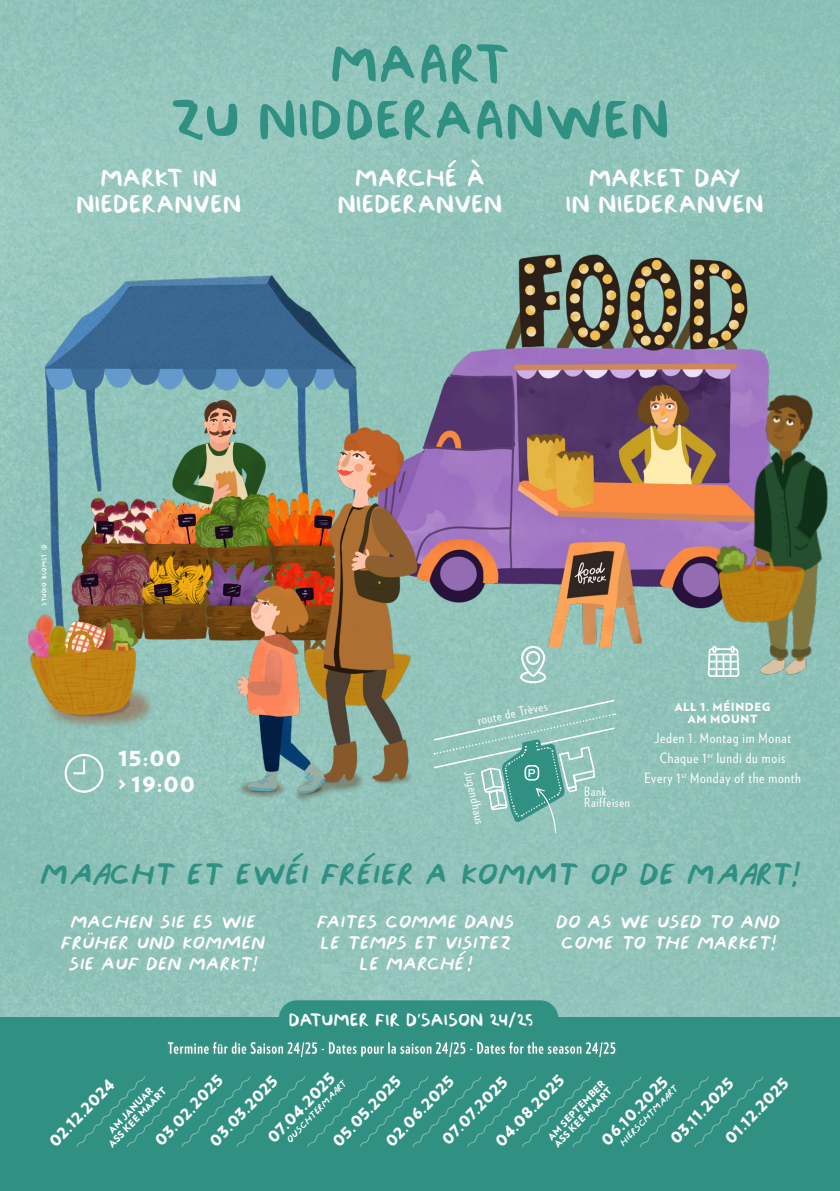
<style>
.page{position:relative;width:840px;height:1191px;background:#fff}
.page>*{position:absolute;margin:0;border:0;box-sizing:border-box;transform-origin:0 0}
.t1{font:70.8px "BROWNNOW ONE";letter-spacing:-.025em;color:#309082}
.t2{font:39.6px "BROWNNOW ONEITALIC";color:#309082}
.t3{font:33.2px "BROWNNOW ONE";letter-spacing:-.025em;color:#fff}
.t4{font:24px/21.2px "BROWNNOW ONEITALIC";color:#fff;text-align:center}
.t5{font:23.8px "BROWNNOW ONE";letter-spacing:-.025em;color:#fff}
.t6{font:900 20.8px "Verlag";letter-spacing:.05em;color:#fff}
.t7{font:900 15.2px "Verlag";color:#fff}
.t8{font:14.2px "Verlag Condensed";letter-spacing:.05em;color:#fff}
.t9{font:12.8px/11.2px "Verlag Condensed";letter-spacing:.05em;color:#fff}
.t10{font:12.4px "BROWNNOW ONEITALIC";color:#fff}
.t11{font:900 11.4px "Verlag";letter-spacing:.05em;color:#fff}
.t12{font:600 11.2px "PP Mori";color:#fff}
.t13{font:900 9.6px "Verlag";color:#fff}
.t14{font:8.4px "BROWNNOW ONE";letter-spacing:.025em;color:#fff}
</style>
<div class="page">
<img style="left:0;top:0;width:839px;height:1017px">
<img style="left:297px;top:96px;width:498px;height:550px">
<img style="left:9px;top:251px;width:435px;height:550px">
<svg style="left:65px;top:754px;width:38px;height:38px"></svg>
<svg style="left:520px;top:646px;width:25px;height:37px"></svg>
<svg style="left:432px;top:698px;width:184px;height:136px;background:#8bc0b8"></svg>
<div style="left:524px;top:765px;width:15px;height:15px;border:2px solid #fff;border-radius:4px"></div>
<img style="left:673px;top:371px;width:166px;height:374px">
<div style="left:0;top:1017px;width:839px;height:174px;background:#309082"></div>
<div style="left:279px;top:1000px;width:279px;height:43px;background:#309082;border-radius:18px"></div>
<svg style="left:76px;top:1076px;width:688px;height:71px"></svg>
<svg style="left:168px;top:1042px;width:447px;height:15px"></svg>
<p class="t1" style="left:328px;top:28px;width:184px">MAART</p>
<p class="t1" style="left:169px;top:84px;width:502px">ZU NIDDERAANWEN</p>
<p class="t3" style="left:354px;top:161px;width:132px">MARCHÉ À</p>
<p class="t3" style="left:337px;top:187px;width:167px">NIEDERANVEN</p>
<p class="t3" style="left:587px;top:161px;width:155px">MARKET DAY</p>
<p class="t3" style="left:565px;top:187px;width:200px">IN NIEDERANVEN</p>
<p class="t3" style="left:100px;top:161px;width:119px">MARKT IN</p>
<p class="t3" style="left:76px;top:187px;width:167px">NIEDERANVEN</p>
<p class="t14" style="left:40px;top:606px;width:63px;rotate:-90deg">STUDIO BLOMST ©</p>
<p class="t6" style="left:118px;top:741px;width:65px">15:00</p>
<p class="t6" style="left:118px;top:767px;width:79px">&gt; 19:00</p>
<p class="t9" style="left:476px;top:714px;width:72px;rotate:-12deg">route de Trèves</p>
<p class="t9" style="left:475px;top:769px;width:56px;rotate:78deg">Jugendhaus</p>
<p class="t12" style="left:527px;top:763px;width:9px">P</p>
<p class="t9" style="left:584px;top:785px;width:47px">Bank<br>Raiffeisen</p>
<p class="t11" style="left:674px;top:697px;width:97px">ALL 1. MÉINDEG</p>
<p class="t11" style="left:687px;top:710px;width:71px">AM MOUNT</p>
<p class="t8" style="left:654px;top:728px;width:138px">Jeden 1. Montag im Monat</p>
<p class="t8" style="left:659px;top:748px;width:127px">Chaque 1<sup>er</sup> lundi du mois</p>
<p class="t8" style="left:644px;top:767px;width:158px">Every 1<sup>st</sup> Monday of the month</p>
<p class="t2" style="left:37px;top:854px;width:761px">MAACHT ET EWÉI FRÉIER A KOMMT OP DE MAART!</p>
<p class="t4" style="left:59px;top:912px;width:206px">MACHEN SIE ES WIE<br>FRÜHER UND KOMMEN<br>SIE AUF DEN MARKT!</p>
<p class="t4" style="left:314px;top:912px;width:199px">FAITES COMME DANS<br>LE TEMPS ET VISITEZ<br>LE MARCHÉ !</p>
<p class="t4" style="left:554px;top:912px;width:226px;text-align:left">DO AS WE USED TO AND<br>COME TO THE MARKET!</p>
<p class="t5" style="left:288px;top:1007px;width:247px">DATUMER FIR D'SAISON 24/25</p>
<p class="t7" style="left:261px;top:1131px;width:91px;rotate:-46deg">07.04.2025</p>
<p class="t7" style="left:379px;top:1135px;width:93px;rotate:-46deg">02.06.2025</p>
<p class="t7" style="left:488px;top:1135px;width:93px;rotate:-46deg">04.08.2025</p>
<p class="t7" style="left:148px;top:1134px;width:92px;rotate:-46deg">03.02.2025</p>
<p class="t7" style="left:326px;top:1135px;width:93px;rotate:-46deg">05.05.2025</p>
<p class="t13" style="left:549px;top:1139px;width:80px;rotate:-46deg">ASS KEE MAART</p>
<p class="t7" style="left:203px;top:1135px;width:92px;rotate:-46deg">03.03.2025</p>
<p class="t7" style="left:594px;top:1134px;width:90px;rotate:-46deg">06.10.2025</p>
<p class="t7" style="left:435px;top:1133px;width:89px;rotate:-46deg">07.07.2025</p>
<p class="t7" style="left:718px;top:1132px;width:85px;rotate:-46deg">01.12.2025</p>
<p class="t7" style="left:663px;top:1132px;width:86px;rotate:-46deg">03.11.2025</p>
<p class="t7" style="left:43px;top:1135px;width:88px;rotate:-46deg">02.12.2024</p>
<p class="t10" style="left:282px;top:1137px;width:84px;rotate:-46deg">OUSCHTERMAA RT</p>
<p class="t13" style="left:543px;top:1132px;width:79px;rotate:-46deg">AM SEPTEMBER</p>
<p class="t10" style="left:615px;top:1140px;width:81px;rotate:-46deg">HIERSCHTMAA RT</p>
<p class="t13" style="left:104px;top:1126px;width:61px;rotate:-46deg">AM JANUAR</p>
<p class="t13" style="left:104px;top:1139px;width:80px;rotate:-46deg">ASS KEE MAART</p>
</div>
